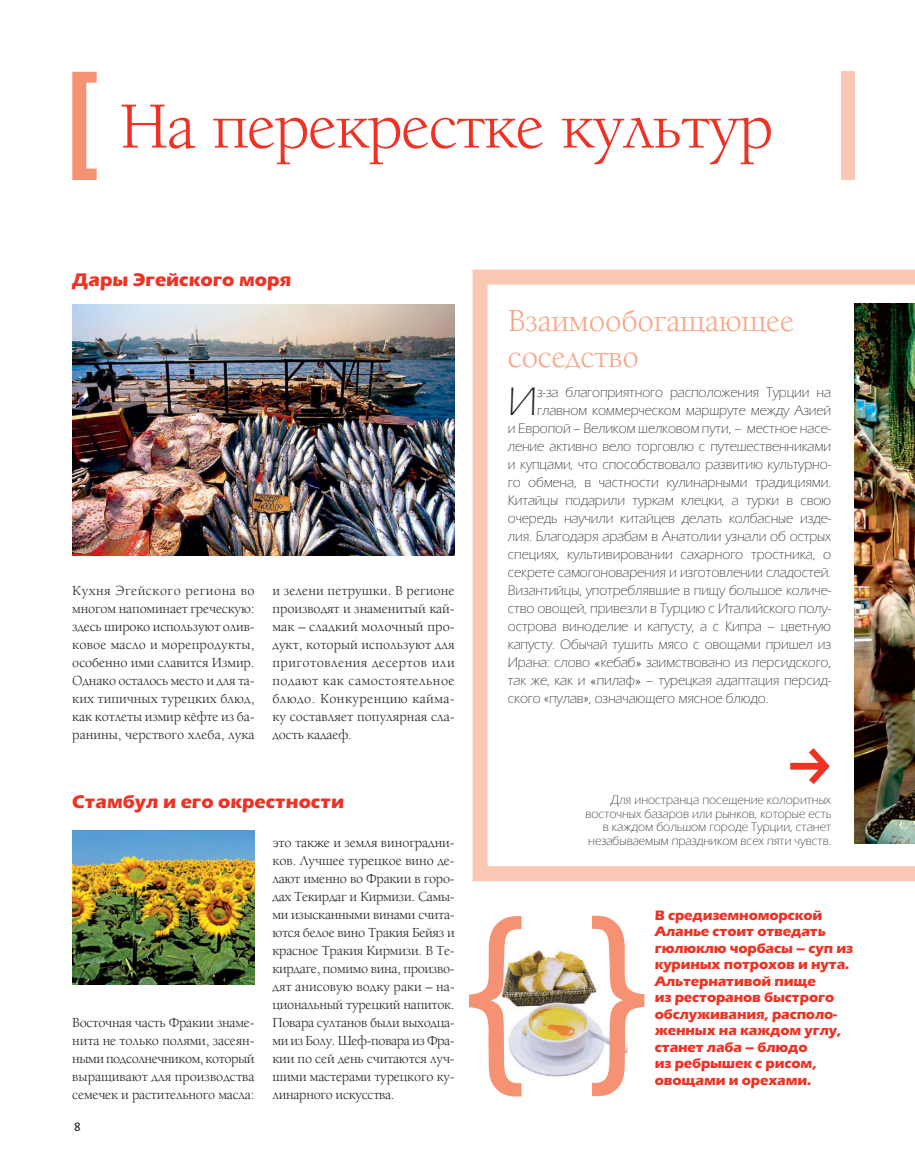
<style>
.page{position:relative;width:915px;height:1170px;background:#fff}
.page>*{position:absolute;margin:0;border:0;box-sizing:border-box;transform-origin:0 0}
.t1{font:67.5px "Alliance";letter-spacing:-.02em;color:#ee3224}
.t2{font:39.15px "Eras Light C";color:#231f20}
.t3{font:33px/36px "Alliance";letter-spacing:-.01em;color:#f8a688}
.t4{font:18px "Eras Bold C";color:#ee3224}
.t5{font:14.25px/18px "Alliance";letter-spacing:-.01em;color:#231f20;text-align:justify}
.t6{font:13.5px "Eras Light C";letter-spacing:-.01em;color:#231f20}
.t7{font:13.5px/16.5px "Eras Bold C";letter-spacing:-.01em;color:#ee3224}
.t8{font:12px/13.5px "Eras Light C";color:#231f20;text-align:right}
.t9{font:12px "The Sans";color:#231f20}
.s1{font-family:"Alliance"}
</style>
<div class="page">
<svg style="left:472px;top:270px;width:442px;height:611px"></svg>
<img style="left:484px;top:913px;width:144px;height:169px;border-radius:18px">
<img style="left:72px;top:305px;width:383px;height:251px">
<svg style="left:72px;top:72px;width:25px;height:108px"></svg>
<div style="left:841px;top:72px;width:14px;height:108px;background:#fbc8b4"></div>
<svg style="left:469px;top:916px;width:52px;height:181px"></svg>
<svg style="left:592px;top:916px;width:52px;height:180px"></svg>
<img style="left:72px;top:831px;width:182px;height:154px">
<img style="left:855px;top:303px;width:59px;height:540px">
<svg style="left:790px;top:748px;width:40px;height:36px"></svg>
<h1 class="t1" style="left:120px;top:100px;width:655px">На перекрестке культур</h1>
<p class="t4" style="left:72px;top:269px;width:220px">Дары Эгейского моря</p>
<p class="t5" style="left:72px;top:584px;width:184px">Кухня Эгейского региона во многом напоминает греческую: здесь широко используют олив&shy;ковое масло и морепродукты, особенно ими славится Измир.<br>Однако осталось место и для та&shy;ких типичных турецких блюд, как котлеты измир кёфте из ба&shy;ранины, черствого хлеба, лука</p>
<p class="t5" style="left:272px;top:584px;width:184px">и зелени петрушки. В регионе производят и знаменитый кай&shy;мак – сладкий молочный про&shy;дукт, который используют для приготовления десертов или подают как самостоятельное блюдо. Конкуренцию кайма&shy;ку составляет популярная сла&shy;дость кадаеф.</p>
<p class="t4" style="left:72px;top:791px;width:273px">Стамбул и его окрестности</p>
<p class="t5" style="left:72px;top:1016px;width:184px">Восточная часть Фракии знаме&shy;нита не только полями, засеян&shy;ными подсолнечником, который выращивают для производства семечек и растительного масла:</p>
<p class="t9" style="left:74px;top:1117px;width:8px">8</p>
<p class="t5" style="left:272px;top:836px;width:184px">это также и земля виноградни&shy;ков. Лучшее турецкое вино де&shy;лают именно во Фракии в горо&shy;дах Текирдаг и Кирмизи. Самы&shy;ми изысканными винами счита&shy;ются белое вино Тракия Бейяз и красное Тракия Кирмизи. В Те&shy;кирдаге, помимо вина, произво&shy;дят анисовую водку раки – на&shy;циональный турецкий напиток.<br>Повара султанов были выходца&shy;ми из Болу. Шеф-повара из Фра&shy;кии по сей день считаются луч&shy;шими мастерами турецкого ку&shy;линарного искусства.</p>
<h3 class="t3" style="left:508px;top:309px;width:288px">Взаимообогащающее соседство</h3>
<h2 class="t2" style="left:508px;top:378px;width:31px">И</h2>
<p class="t6" style="left:537px;top:384px;width:295px">з-за благоприятного расположения Турции на</p>
<p class="t6" style="left:537px;top:402px;width:295px">главном коммерческом маршруте между Азией</p>
<p class="t6" style="left:508px;top:420px;width:325px">и Европой – Великом шелковом пути, – местное насе-</p>
<p class="t6" style="left:508px;top:438px;width:325px">ление активно вело торговлю с путешественниками</p>
<p class="t6" style="left:508px;top:456px;width:325px">и купцами, что способствовало развитию культурно-</p>
<p class="t6" style="left:508px;top:474px;width:325px">го обмена, в частности кулинарными традициями.</p>
<p class="t6" style="left:508px;top:492px;width:325px">Китайцы подарили туркам клецки, а турки в свою</p>
<p class="t6" style="left:508px;top:510px;width:325px">очередь научили китайцев делать колбасные изде-</p>
<p class="t6" style="left:508px;top:528px;width:325px">лия. Благодаря арабам в Анатолии узнали об острых</p>
<p class="t6" style="left:508px;top:546px;width:325px">специях, культивировании сахарного тростника, о</p>
<p class="t6" style="left:508px;top:564px;width:325px">секрете самогоноварения и изготовлении сладостей.</p>
<p class="t6" style="left:508px;top:582px;width:325px">Византийцы, употреблявшие в пищу большое количе-</p>
<p class="t6" style="left:508px;top:600px;width:325px">ство овощей, привезли в Турцию с Италийского полу-</p>
<p class="t6" style="left:508px;top:618px;width:325px">острова виноделие и капусту, а с Кипра – цветную</p>
<p class="t6" style="left:508px;top:636px;width:325px">капусту. Обычай тушить мясо с овощами пришел из</p>
<p class="t6" style="left:508px;top:654px;width:325px">Ирана: слово <span class="s1">«</span>кебаб<span class="s1">»</span> заимствовано из персидского,</p>
<p class="t6" style="left:508px;top:672px;width:325px">так же, как и <span class="s1">«</span>пилаф<span class="s1">»</span> – турецкая адаптация персид-</p>
<p class="t6" style="left:508px;top:690px;width:262px">ского «пулав», означающего мясное блюдо.</p>
<p class="t8" style="left:585px;top:793px;width:247px">Для иностранца посещение колоритных восточных базаров или рынков, которые есть в каждом большом городе Турции, станет незабываемым праздником всех пяти чувств.</p>
<p class="t7" style="left:655px;top:907px;width:200px">В средиземноморской<br>Аланье стоит отведать гюлюклю чорбасы – суп из куриных потрохов и нута.<br>Альтернативой пище<br>из ресторанов быстрого обслуживания, располо&shy;женных на каждом углу, станет лаба – блюдо<br>из ребрышек с рисом, овощами и орехами.</p>
</div>
